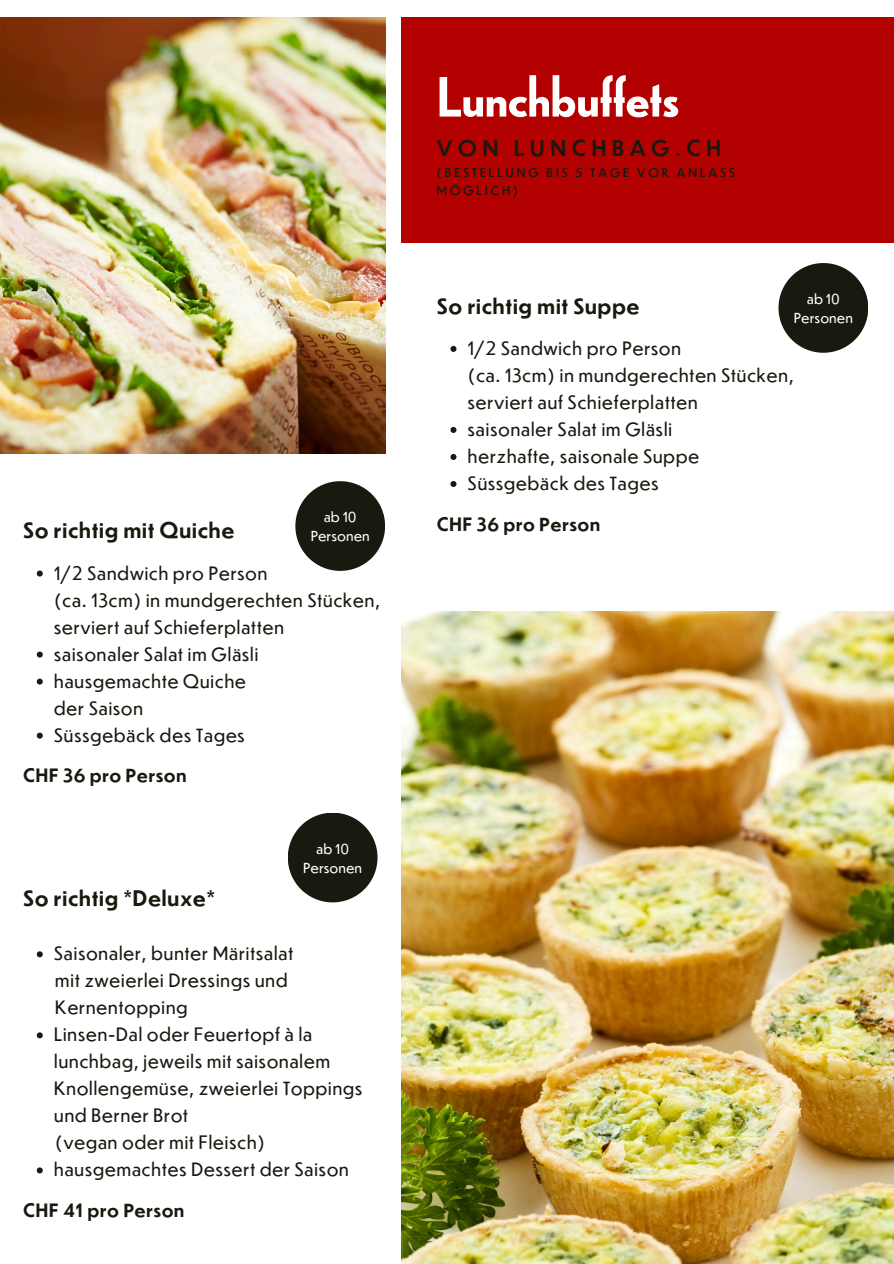
<style>
.page{position:relative;width:894px;height:1264px;background:#fff}
.page>*{position:absolute;margin:0;border:0;box-sizing:border-box;transform-origin:0 0}
.t1{font:500 52.95px "Dunbar Low";color:#fff}
.t2{font:500 21.15px "Dunbar Text";letter-spacing:.25em;color:#191910}
.t3{font:700 21px "Dunbar Text";letter-spacing:.02em;color:#191910}
.t4{font:18px/27px "Dunbar Text";letter-spacing:.02em;color:#191910}
.t5{font:700 18px "Dunbar Text";letter-spacing:.02em;color:#191910}
.t6{font:13.5px/18.9px "Dunbar Text";color:#fff;text-align:center}
.t7{font:12px/17.5px "Dunbar Low";letter-spacing:.25em;color:#191910}
</style>
<div class="page">
<img style="left:0;top:18px;width:385px;height:435px">
<div style="left:401px;top:18px;width:492px;height:225px;background:#b30000"></div>
<img style="left:401px;top:611px;width:492px;height:652px">
<svg style="left:37px;top:570px;width:6px;height:6px"></svg>
<svg style="left:37px;top:651px;width:6px;height:6px"></svg>
<svg style="left:37px;top:678px;width:6px;height:6px"></svg>
<svg style="left:37px;top:732px;width:6px;height:6px"></svg>
<div style="left:288px;top:812px;width:89px;height:90px;background:#191910;border-radius:50%"></div>
<svg style="left:37px;top:951px;width:6px;height:6px"></svg>
<svg style="left:37px;top:1032px;width:6px;height:6px"></svg>
<svg style="left:37px;top:1167px;width:6px;height:6px"></svg>
<div style="left:295px;top:481px;width:90px;height:90px;background:#191910;border-radius:50%"></div>
<svg style="left:450px;top:346px;width:6px;height:6px"></svg>
<svg style="left:450px;top:427px;width:6px;height:6px"></svg>
<svg style="left:450px;top:454px;width:6px;height:6px"></svg>
<svg style="left:450px;top:481px;width:6px;height:6px"></svg>
<div style="left:778px;top:263px;width:90px;height:90px;background:#191910;border-radius:50%"></div>
<h1 class="t6" style="left:310px;top:507px;width:61px">ab 10<br>Personen</h1>
<p class="t3" style="left:23px;top:516px;width:213px">So richtig mit Quiche</p>
<h2 class="t4" style="left:54px;top:558px;width:328px">1/2 Sandwich pro Person<br>(ca. 13cm) in mundgerechten Stücken, serviert auf Schieferplatten</h2>
<p class="t4" style="left:54px;top:639px;width:206px">saisonaler Salat im Gläsli</p>
<p class="t4" style="left:54px;top:666px;width:194px">hausgemachte Quiche</p>
<p class="t4" style="left:54px;top:693px;width:91px">der Saison</p>
<h4 class="t4" style="left:54px;top:720px;width:192px">Süssgebäck des Tages</h4>
<p class="t5" style="left:23px;top:762px;width:165px">CHF 36 pro Person</p>
<p class="t6" style="left:303px;top:838px;width:61px">ab 10<br>Personen</p>
<h2 class="t3" style="left:23px;top:883px;width:193px">So richtig *Deluxe*</h2>
<p class="t4" style="left:54px;top:939px;width:241px">Saisonaler, bunter Märitsalat</p>
<h4 class="t4" style="left:55px;top:966px;width:234px">mit zweierlei Dressings und<br>Kernentopping</h4>
<p class="t4" style="left:54px;top:1020px;width:310px">Linsen-Dal oder Feuertopf à la lunchbag, jeweils mit saisonalem<br>Knollengemüse, zweierlei Toppings und Berner Brot</p>
<h4 class="t4" style="left:55px;top:1128px;width:212px">(vegan oder mit Fleisch)</h4>
<p class="t4" style="left:54px;top:1155px;width:296px">hausgemachtes Dessert der Saison</p>
<h3 class="t5" style="left:23px;top:1197px;width:163px">CHF 41 pro Person</h3>
<h3 class="t1" style="left:437px;top:60px;width:244px">Lunchbuffets</h3>
<p class="t2" style="left:437px;top:134px;width:286px">VON LUNCHBAG.CH</p>
<p class="t7" style="left:437px;top:163px;width:299px">(BESTELLUNG BIS 5 TAGE VOR ANLASS<br>MÖGLICH)</p>
<p class="t6" style="left:793px;top:289px;width:61px">ab 10<br>Personen</p>
<h5 class="t3" style="left:437px;top:291px;width:204px">So richtig mit Suppe</h5>
<p class="t4" style="left:467px;top:334px;width:328px">1/2 Sandwich pro Person<br>(ca. 13cm) in mundgerechten Stücken, serviert auf Schieferplatten</p>
<h2 class="t4" style="left:467px;top:415px;width:206px">saisonaler Salat im Gläsli</h2>
<p class="t4" style="left:467px;top:442px;width:233px">herzhafte, saisonale Suppe</p>
<p class="t4" style="left:467px;top:469px;width:192px">Süssgebäck des Tages</p>
<p class="t5" style="left:437px;top:511px;width:165px">CHF 36 pro Person</p>
</div>
